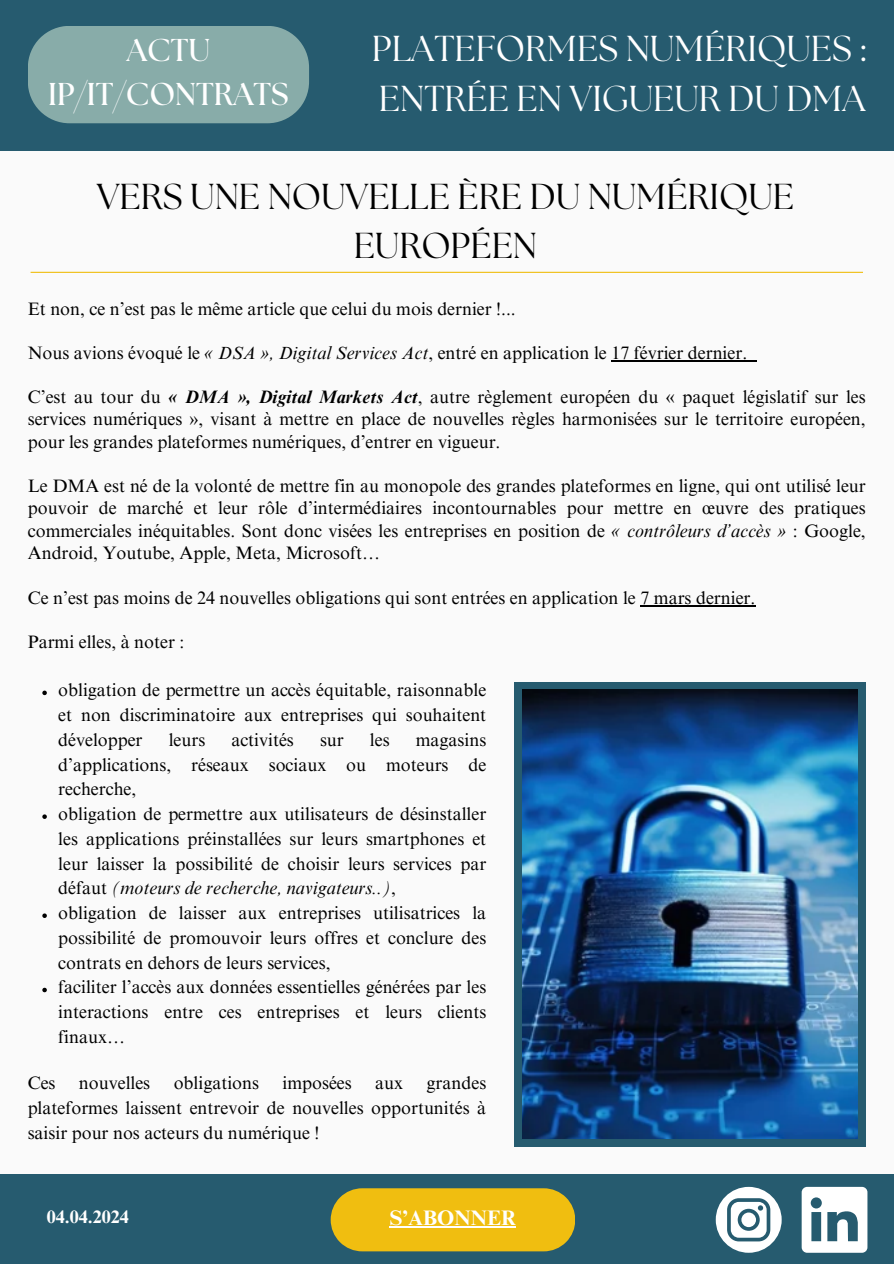
<style>
.page{position:relative;width:894px;height:1264px;background:#fff}
.page>*{position:absolute;margin:0;border:0;box-sizing:border-box;transform-origin:0 0}
.t1{font:36px/49.5px "The Seasons";color:#fff}
.t2{font:36px/49.5px "The Seasons";color:#000;text-align:center}
.t3{font:700 31.5px/43.8px "The Seasons";color:#fff;text-align:center}
.t4{font:700 21px "Times NRMT Pro";color:#fff}
.t5{font:18px/24.8px "Times NRMT Pro";color:#000;text-align:justify}
.t6{font:700 18px "Times NRMT Pro";color:#fff}
.s1{font-style:italic}
.s2{font-weight:700;font-style:italic}
</style>
<div class="page">
<div style="left:0;top:0;width:893px;height:1263px;background:#265b6f"></div>
<svg style="left:715px;top:1186px;width:66px;height:66px"></svg>
<svg style="left:801px;top:1186px;width:66px;height:66px"></svg>
<svg style="left:330px;top:1188px;width:245px;height:63px;background:#e3b817"></svg>
<div style="left:28px;top:26px;width:281px;height:97px;background:#88aca9"></div>
<div style="left:0;top:151px;width:893px;height:1022px;background:#fafafa"></div>
<hr style="left:31px;top:272px;width:831px;height:1px;background:#f0be10">
<div style="left:514px;top:682px;width:351px;height:464px;background:#265b6f"></div>
<hr style="left:611px;top:360px;width:136px;height:1px;background:#000">
<hr style="left:640px;top:605px;width:115px;height:1px;background:#000">
<img style="left:522px;top:689px;width:335px;height:449px">
<hr style="left:390px;top:1226px;width:126px;height:1px;background:#fff">
<svg style="left:42px;top:690px;width:5px;height:5px"></svg>
<svg style="left:42px;top:814px;width:5px;height:5px"></svg>
<svg style="left:42px;top:913px;width:5px;height:5px"></svg>
<svg style="left:42px;top:987px;width:5px;height:5px"></svg>
<h2 class="t3" style="left:48px;top:30px;width:242px">ACTU<br>IP/IT/CONTRATS</h2>
<h1 class="t1" style="left:372px;top:26px;width:495px">PLATEFORMES NUMÉRIQUES :<br>ENTRÉE EN VIGUEUR DU DMA</h1>
<h1 class="t2" style="left:97px;top:174px;width:698px">VERS UNE NOUVELLE ÈRE DU NUMÉRIQUE<br>EUROPÉEN</h1>
<p class="t5" style="left:28px;top:299px;width:489px">Et non, ce n’est pas le même article que celui du mois dernier !...</p>
<p class="t5" style="left:28px;top:343px;width:720px">Nous avions évoqué le <span class="s1">« DSA », Digital Services Act</span>, entré en application le 17 février dernier.</p>
<p class="t5" style="left:28px;top:388px;width:839px;line-height:22.5px">C’est au tour du <span class="s2">« DMA », Digital Markets Act</span>, autre règlement européen du « paquet législatif sur les services numériques », visant à mettre en place de nouvelles règles harmonisées sur le territoire européen, pour les grandes plateformes numériques, d’entrer en vigueur.</p>
<p class="t5" style="left:28px;top:476px;width:839px;line-height:22.5px">Le DMA est né de la volonté de mettre fin au monopole des grandes plateformes en ligne, qui ont utilisé leur pouvoir de marché et leur rôle d’intermédiaires incontournables pour mettre en œuvre des pratiques commerciales inéquitables. Sont donc visées les entreprises en position de <span class="s1">« contrôleurs d’accès »</span> : Google, Android, Youtube, Apple, Meta, Microsoft…</p>
<p class="t5" style="left:28px;top:588px;width:728px">Ce n’est pas moins de 24 nouvelles obligations qui sont entrées en application le 7 mars dernier.</p>
<p class="t5" style="left:28px;top:632px;width:158px">Parmi elles, à noter :</p>
<p class="t5" style="left:58px;top:680px;width:429px">obligation de permettre un accès équitable, raisonnable et non discriminatoire aux entreprises qui souhaitent développer</p>
<p class="t5" style="left:58px;top:729px;width:429px;text-align:left;text-indent:357px">magasins d’applications, réseaux sociaux ou moteurs de recherche,<br>obligation de permettre aux utilisateurs de désinstaller les applications préinstallées sur leurs smartphones et leur laisser la possibilité de choisir leurs services par défaut <span class="s1">(moteurs de recherche, navigateurs..)</span>,<br>obligation de laisser aux entreprises utilisatrices la possibilité de promouvoir leurs offres et conclure des contrats en dehors de leurs services,<br>faciliter l’accès aux données essentielles générées par les interactions entre ces entreprises et leurs clients finaux…</p>
<p class="t5" style="left:169px;top:729px;width:38px">leurs</p>
<p class="t5" style="left:231px;top:729px;width:64px">activités</p>
<p class="t5" style="left:320px;top:729px;width:25px">sur</p>
<p class="t5" style="left:370px;top:729px;width:21px">les</p>
<p class="t5" style="left:28px;top:1072px;width:29px">Ces</p>
<p class="t5" style="left:79px;top:1072px;width:73px">nouvelles</p>
<p class="t5" style="left:174px;top:1072px;width:87px">obligations</p>
<p class="t5" style="left:282px;top:1072px;width:71px">imposées</p>
<p class="t5" style="left:375px;top:1072px;width:29px">aux</p>
<p class="t5" style="left:28px;top:1072px;width:460px;text-indent:399px">grandes plateformes laissent entrevoir de nouvelles opportunités à saisir pour nos acteurs du numérique !</p>
<p class="t6" style="left:47px;top:1210px;width:83px">04.04.2024</p>
<p class="t4" style="left:390px;top:1210px;width:128px">S’ABONNER</p>
</div>
